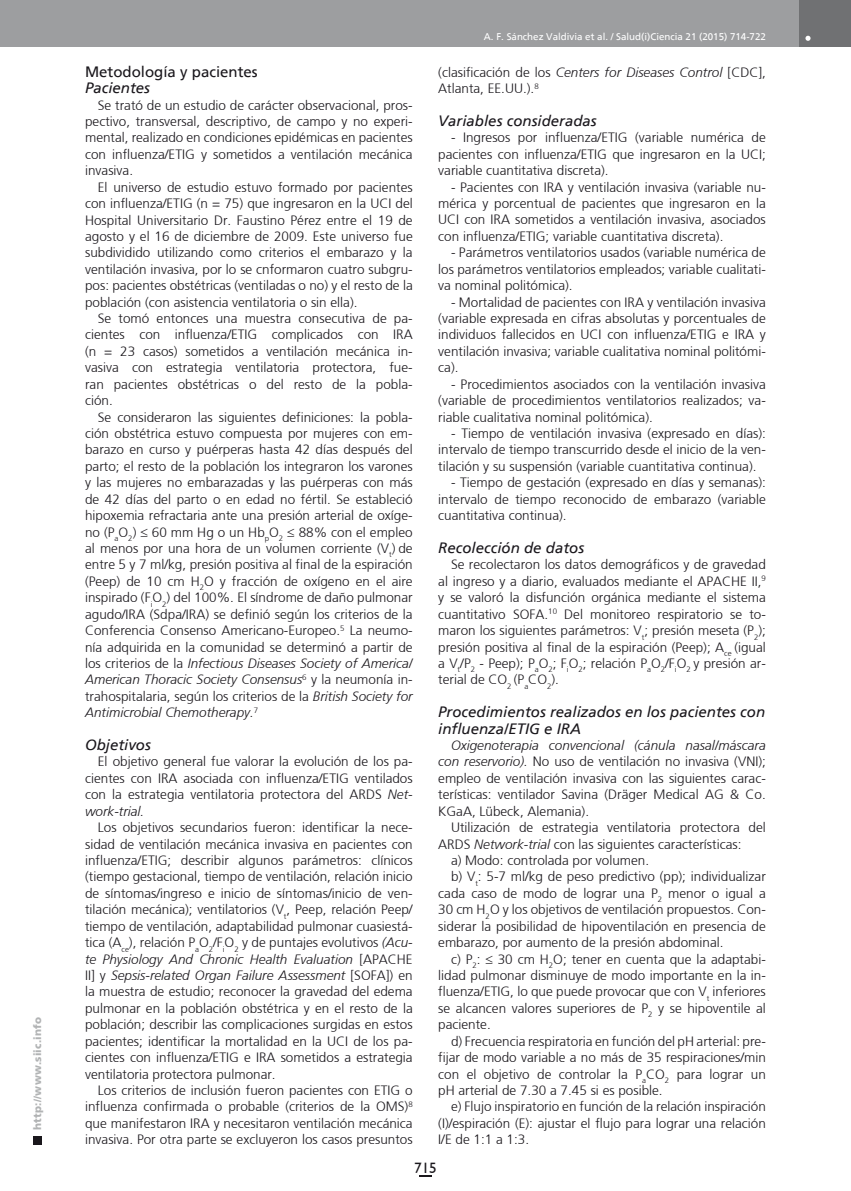
<style>
.page{position:relative;width:851px;height:1191px;background:#fff}
.page>*{position:absolute;margin:0;border:0;box-sizing:border-box;transform-origin:0 0}
.t1{font:italic 15px/16.4px "Frutiger";color:#1a171c}
.t2{font:15px "Frutiger";color:#1a171c}
.t3{font:15px "Humanist 521 BT";color:#1a171c}
.t4{font:300 13.5px/16.4px "Frutiger";color:#1a171c;text-align:justify}
.t5{font:900 10.5px "Frutiger";letter-spacing:.015em;color:#b1b3b4}
.t6{font:9.75px "Frutiger";color:#fff}
.s1{font-style:italic}
</style>
<div class="page">
<div style="left:33px;top:1135px;width:9px;height:9px;background:#1a171c"></div>
<div style="left:1px;top:0;width:812px;height:47px;background:#9d9ea0"></div>
<div style="left:799px;top:0;width:51px;height:47px;background:#707173"></div>
<svg style="left:805px;top:36px;width:5px;height:5px"></svg>
<svg style="left:419px;top:1175px;width:12px;height:1px"></svg>
<p class="t5" style="left:31px;top:1129px;width:114px;rotate:-90deg">http://www.siic.info</p>
<p class="t2" style="left:85px;top:63px;width:174px">Metodología y pacientes</p>
<p class="t1" style="left:85px;top:80px;width:67px">Pacientes</p>
<p class="t4" style="left:85px;top:97px;width:329px;text-indent:13px">Se trató de un estudio de carácter observacional, pros&shy;pectivo, transversal, descriptivo, de campo y no experi&shy;mental, realizado en condiciones epidémicas en pacientes con influenza/ETIG y sometidos a ventilación mecánica invasiva.</p>
<p class="t4" style="left:85px;top:179px;width:329px;text-indent:13px">El universo de estudio estuvo formado por pacientes con influenza/ETIG (n = 75) que ingresaron en la UCI del Hospital Universitario Dr. Faustino Pérez entre el 19 de agosto y el 16 de diciembre de 2009. Este universo fue subdividido utilizando como criterios el embarazo y la ventilación invasiva, por lo se cnformaron cuatro subgru&shy;pos: pacientes obstétricas (ventiladas o no) y el resto de la población (con asistencia ventilatoria o sin ella).</p>
<p class="t4" style="left:85px;top:310px;width:329px;text-indent:13px">Se tomó entonces una muestra consecutiva de pa&shy;cientes con influenza/ETIG complicados con IRA (n = 23 casos) sometidos a ventilación mecánica in&shy;vasiva con estrategia ventilatoria protectora, fue&shy;ran pacientes obstétricas o del resto de la pobla&shy;ción.</p>
<p class="t4" style="left:85px;top:409px;width:329px;text-indent:13px">Se consideraron las siguientes definiciones: la pobla&shy;ción obstétrica estuvo compuesta por mujeres con em&shy;barazo en curso y puérperas hasta 42 días después del parto; el resto de la población los integraron los varones y las mujeres no embarazadas y las puérperas con más de 42 días del parto o en edad no fértil. Se estableció hipoxemia refractaria ante una presión arterial de oxíge&shy;no (P<sub>a</sub>O<sub>2</sub>) ≤ 60 mm Hg o un Hb<sub>p</sub>O<sub>2</sub> ≤ 88% con el empleo al menos por una hora de un volumen corriente (V<sub>t</sub>) de entre 5 y 7 ml/kg, presión positiva al final de la espiración (Peep) de 10 cm H<sub>2</sub>O y fracción de oxígeno en el aire inspirado (F<sub>i</sub>O<sub>2</sub>) del 100%. El síndrome de daño pulmonar agudo/IRA (Sdpa/IRA) se definió según los criterios de la Conferencia Consenso Americano-Europeo.<sup>5</sup> La neumo&shy;nía adquirida en la comunidad se determinó a partir de los criterios de la <span class="s1">Infectious Diseases Society of America/ American Thoracic Society Consensus</span><sup>6</sup> y la neumonía in&shy;trahospitalaria, según los criterios de la <span class="s1">British Society for Antimicrobial Chemotherapy.</span><sup>7</sup></p>
<p class="t1" style="left:85px;top:736px;width:67px">Objetivos</p>
<p class="t4" style="left:85px;top:753px;width:329px;text-indent:13px">El objetivo general fue valorar la evolución de los pa&shy;cientes con IRA asociada con influenza/ETIG ventilados con la estrategia ventilatoria protectora del ARDS <span class="s1">Net&shy;work-trial.</span></p>
<p class="t4" style="left:85px;top:819px;width:329px;text-indent:13px">Los objetivos secundarios fueron: identificar la nece&shy;sidad de ventilación mecánica invasiva en pacientes con influenza/ETIG; describir algunos parámetros: clínicos (tiempo gestacional, tiempo de ventilación, relación inicio de síntomas/ingreso e inicio de síntomas/inicio de ven&shy;tilación mecánica); ventilatorios (V<sub>t</sub>, Peep, relación Peep/ tiempo de ventilación, adaptabilidad pulmonar cuasiestá&shy;tica (A<sub>ce</sub>), relación P<sub>a</sub>O<sub>2</sub>/F<sub>i</sub>O<sub>2</sub> y de puntajes evolutivos <span class="s1">(Acu&shy;te Physiology And Chronic Health Evaluation</span> [APACHE II] y <span class="s1">Sepsis-related Organ Failure Assessment</span> [SOFA]) en la muestra de estudio; reconocer la gravedad del edema pulmonar en la población obstétrica y en el resto de la población; describir las complicaciones surgidas en estos pacientes; identificar la mortalidad en la UCI de los pa&shy;cientes con influenza/ETIG e IRA sometidos a estrategia ventilatoria protectora pulmonar.</p>
<p class="t4" style="left:85px;top:1082px;width:329px;text-indent:13px">Los criterios de inclusión fueron pacientes con ETIG o influenza confirmada o probable (criterios de la OMS)<sup>8 </sup>que manifestaron IRA y necesitaron ventilación mecánica invasiva. Por otra parte se excluyeron los casos presuntos</p>
<p class="t6" style="left:484px;top:31px;width:283px">A. F. Sánchez Valdivia et al. / Salud(i)Ciencia 21 (2015) 714-722</p>
<p class="t4" style="left:438px;top:64px;width:329px">(clasificación de los <span class="s1">Centers for Diseases Control</span> [CDC],<br>Atlanta, EE.UU.).<sup>8</sup></p>
<p class="t1" style="left:438px;top:112px;width:160px">Variables consideradas</p>
<p class="t4" style="left:438px;top:129px;width:329px;text-indent:13px">- Ingresos por influenza/ETIG (variable numérica de pacientes con influenza/ETIG que ingresaron en la UCI; variable cuantitativa discreta).</p>
<p class="t4" style="left:438px;top:179px;width:329px;text-indent:13px">- Pacientes con IRA y ventilación invasiva (variable nu&shy;mérica y porcentual de pacientes que ingresaron en la UCI con IRA sometidos a ventilación invasiva, asociados con influenza/ETIG; variable cuantitativa discreta).</p>
<p class="t4" style="left:438px;top:244px;width:329px;text-indent:13px">- Parámetros ventilatorios usados (variable numérica de los parámetros ventilatorios empleados; variable cualitati&shy;va nominal politómica).</p>
<p class="t4" style="left:438px;top:294px;width:329px;text-indent:13px">- Mortalidad de pacientes con IRA y ventilación invasiva (variable expresada en cifras absolutas y porcentuales de individuos fallecidos en UCI con influenza/ETIG e IRA y ventilación invasiva; variable cualitativa nominal politómi&shy;ca).</p>
<p class="t4" style="left:438px;top:376px;width:329px;text-indent:13px">- Procedimientos asociados con la ventilación invasiva (variable de procedimientos ventilatorios realizados; va&shy;riable cualitativa nominal politómica).</p>
<p class="t4" style="left:438px;top:425px;width:329px;text-indent:13px">- Tiempo de ventilación invasiva (expresado en días): intervalo de tiempo transcurrido desde el inicio de la ven&shy;tilación y su suspensión (variable cuantitativa continua).</p>
<p class="t4" style="left:438px;top:474px;width:329px;text-indent:13px">- Tiempo de gestación (expresado en días y semanas): intervalo de tiempo reconocido de embarazo (variable cuantitativa continua).</p>
<p class="t1" style="left:438px;top:539px;width:147px">Recolección de datos</p>
<p class="t4" style="left:438px;top:556px;width:329px;text-indent:13px">Se recolectaron los datos demográficos y de gravedad al ingreso y a diario, evaluados mediante el APACHE II,<sup>9 </sup>y se valoró la disfunción orgánica mediante el sistema cuantitativo SOFA.<sup>10</sup> Del monitoreo respiratorio se to&shy;maron los siguientes parámetros: V<sub>t</sub>; presión meseta (P<sub>2</sub>); presión positiva al final de la espiración (Peep); A<sub>ce</sub> (igual a V<sub>t</sub>/P<sub>2</sub> - Peep); P<sub>a</sub>O<sub>2</sub>; F<sub>i</sub>O<sub>2</sub>; relación P<sub>a</sub>O<sub>2</sub>/F<sub>i</sub>O<sub>2</sub> y presión ar&shy;terial de CO<sub>2</sub> (P<sub>a</sub>CO<sub>2</sub>).</p>
<p class="t1" style="left:438px;top:703px;width:328px">Procedimientos realizados en los pacientes con influenza/ETIG e IRA</p>
<p class="t4" style="left:438px;top:737px;width:329px;text-indent:13px"><span class="s1">Oxigenoterapia convencional (cánula nasal/máscara con reservorio).</span> No uso de ventilación no invasiva (VNI); empleo de ventilación invasiva con las siguientes carac&shy;terísticas: ventilador Savina (Dräger Medical AG &amp; Co.<br>KGaA, Lübeck, Alemania).</p>
<p class="t4" style="left:451px;top:819px;width:316px">Utilización de estrategia ventilatoria protectora del</p>
<p class="t4" style="left:438px;top:835px;width:304px">ARDS <span class="s1">Network-trial</span> con las siguientes características:</p>
<p class="t4" style="left:451px;top:852px;width:200px">a) Modo: controlada por volumen.</p>
<p class="t4" style="left:451px;top:868px;width:316px">b) V<sub>t</sub>: 5-7 ml/kg de peso predictivo (pp); individualizar</p>
<p class="t4" style="left:438px;top:885px;width:329px">cada caso de modo de lograr una P<sub>2</sub> menor o igual a</p>
<p class="t4" style="left:438px;top:901px;width:329px">30 cm H<sub>2</sub>O y los objetivos de ventilación propuestos. Con-</p>
<p class="t4" style="left:438px;top:917px;width:329px">siderar la posibilidad de hipoventilación en presencia de</p>
<p class="t4" style="left:438px;top:934px;width:287px">embarazo, por aumento de la presión abdominal.</p>
<p class="t4" style="left:451px;top:950px;width:316px">c) P<sub>2</sub>: ≤ 30 cm H<sub>2</sub>O; tener en cuenta que la adaptabi-</p>
<p class="t4" style="left:438px;top:967px;width:329px">lidad pulmonar disminuye de modo importante en la in-</p>
<p class="t4" style="left:438px;top:983px;width:329px">fluenza/ETIG, lo que puede provocar que con V<sub>t</sub> inferiores</p>
<p class="t4" style="left:438px;top:1000px;width:329px">se alcancen valores superiores de P<sub>2</sub> y se hipoventile al</p>
<p class="t4" style="left:438px;top:1016px;width:54px">paciente.</p>
<p class="t4" style="left:451px;top:1032px;width:316px">d) Frecuencia respiratoria en función del pH arterial: pre-</p>
<p class="t4" style="left:438px;top:1049px;width:329px">fijar de modo variable a no más de 35 respiraciones/min</p>
<p class="t4" style="left:438px;top:1065px;width:329px">con el objetivo de controlar la P<sub>a</sub>CO<sub>2</sub> para lograr un</p>
<p class="t4" style="left:438px;top:1082px;width:226px">pH arterial de 7.30 a 7.45 si es posible.</p>
<p class="t4" style="left:451px;top:1098px;width:316px">e) Flujo inspiratorio en función de la relación inspiración</p>
<p class="t4" style="left:438px;top:1114px;width:329px">(I)/espiración (E): ajustar el flujo para lograr una relación</p>
<p class="t4" style="left:438px;top:1131px;width:92px">I/E de 1:1 a 1:3.</p>
<p class="t3" style="left:414px;top:1158px;width:24px">715</p>
</div>
